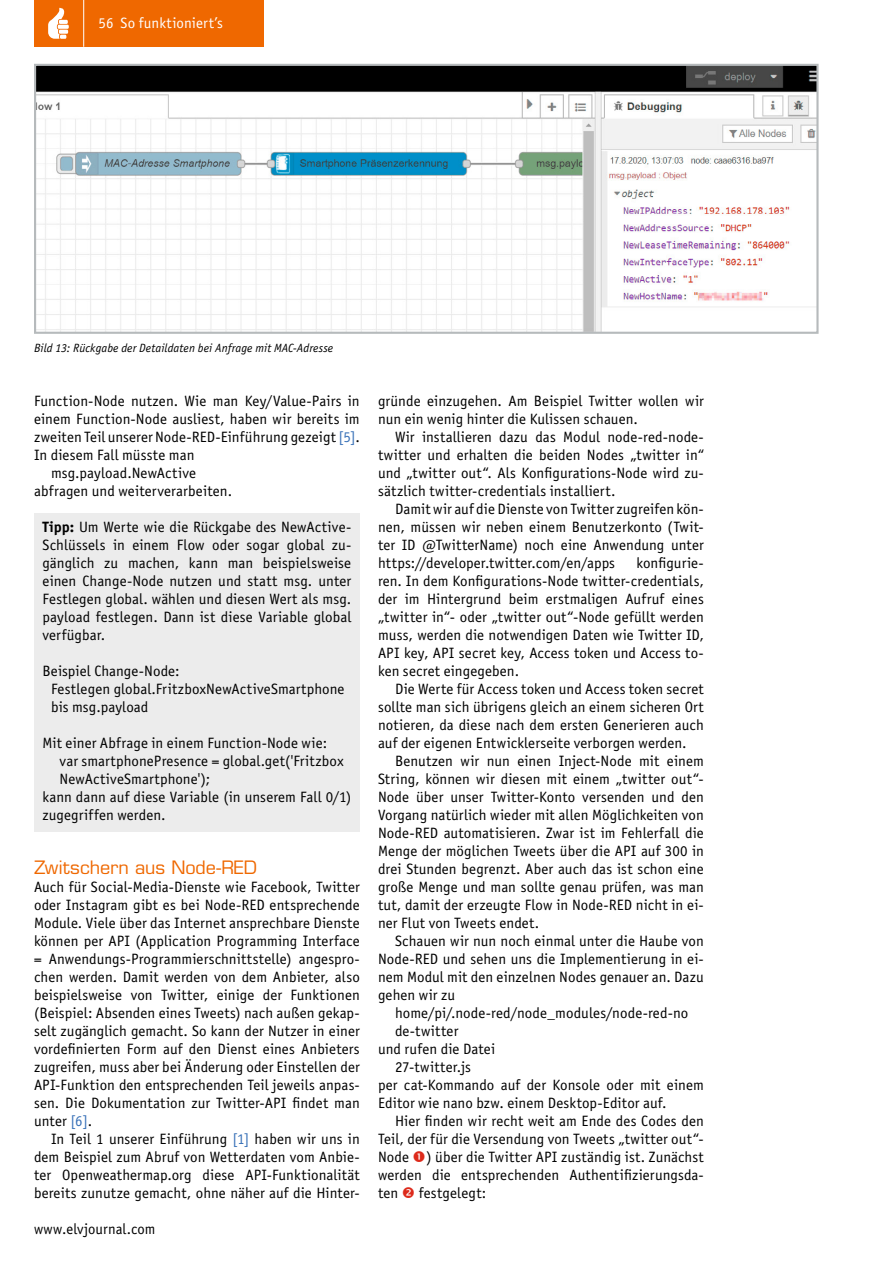
<style>
.page{position:relative;width:893px;height:1263px;background:#fff}
.page>*{position:absolute;margin:0;border:0;box-sizing:border-box;transform-origin:0 0}
.Subhead_5{font:18px "Eurostile LT Std";color:#ef6800}
.Fließtext_Neue_Zeile{font:15px/18px "Officina Sans Book ITC";letter-spacing:.005em;color:#000;text-align:justify}
.Fließtext_Neuer_Absa{font:15px/18px "Officina Sans Book ITC";letter-spacing:.005em;color:#000;text-align:justify}
.t1{font:15px "Officina Sans Book ITC";color:#fff}
.Bildunterschrift{font:italic 12px "Officina Sans Book ITC";letter-spacing:.01em;color:#000}
.s1{color:#3a72b8}
.s2{font-family:"Officina Sans Bold ITC"}
</style>
<div class="page">
<div style="left:34px;top:0;width:230px;height:47px;background:#ef6800"></div>
<hr style="left:83px;top:0;width:1px;height:47px;background:#fff">
<svg style="left:48px;top:7px;width:21px;height:32px"></svg>
<div style="left:34px;top:513px;width:326px;height:319px;background:#ececec"></div>
<img style="left:37px;top:67px;width:779px;height:264px">
<div style="left:34px;top:64px;width:785px;height:270px;border:2px solid #b6babc"></div>
<p class="t1" style="left:99px;top:13px;width:126px">56 So funktioniert’s</p>
<p class="Bildunterschrift" style="left:34px;top:340px;width:301px">Bild 13: Rückgabe der Detaildaten bei Anfrage mit MAC-Adresse</p>
<p class="Fließtext_Neue_Zeile" style="left:34px;top:391px;width:327px">Function-Node nutzen. Wie man Key/Value-Pairs in einem Function-Node ausliest, haben wir bereits im zweiten Teil unserer Node-RED-Einführung gezeigt <span class="s1">[5]</span>.<br>In diesem Fall müsste man</p>
<p class="Fließtext_Neue_Zeile" style="left:51px;top:463px;width:147px">msg.payload.NewActive</p>
<p class="Fließtext_Neuer_Absa" style="left:34px;top:481px;width:200px">abfragen und weiterverarbeiten.</p>
<p class="Fließtext_Neuer_Absa" style="left:43px;top:517px;width:310px"><span class="s2">Tipp:</span> Um Werte wie die Rückgabe des NewActive-Schlüssels in einem Flow oder sogar global zu&shy;gänglich zu machen, kann man beispielsweise einen Change-Node nutzen und statt msg. unter Festlegen global. wählen und diesen Wert als msg. payload festlegen. Dann ist diese Variable global verfügbar.</p>
<p class="Fließtext_Neuer_Absa" style="left:43px;top:661px;width:139px">Beispiel Change-Node:</p>
<p class="Fließtext_Neue_Zeile" style="left:51px;top:679px;width:295px">Festlegen global.FritzboxNewActiveSmartphone</p>
<p class="Fließtext_Neue_Zeile" style="left:51px;top:697px;width:99px">bis msg.payload</p>
<p class="Fließtext_Neuer_Absa" style="left:43px;top:733px;width:286px">Mit einer Abfrage in einem Function-Node wie:</p>
<p class="Fließtext_Neue_Zeile" style="left:60px;top:751px;width:286px">var smartphonePresence = global.get('Fritzbox</p>
<p class="Fließtext_Neue_Zeile" style="left:60px;top:769px;width:152px">NewActiveSmartphone');</p>
<p class="Fließtext_Neuer_Absa" style="left:43px;top:787px;width:310px">kann dann auf diese Variable (in unserem Fall 0/1) zugegriffen werden.</p>
<p class="Subhead_5" style="left:34px;top:856px;width:224px">Zwitschern aus Node-RED</p>
<p class="Fließtext_Neuer_Absa" style="left:34px;top:877px;width:327px">Auch für Social-Media-Dienste wie Facebook, Twitter oder Instagram gibt es bei Node-RED entsprechende Module. Viele über das Internet ansprechbare Dienste können per API (Application Programming Interface = Anwendungs-Programmierschnittstelle) angespro&shy;chen werden. Damit werden von dem Anbieter, also beispielsweise von Twitter, einige der Funktionen (Beispiel: Absenden eines Tweets) nach außen gekap&shy;selt zugänglich gemacht. So kann der Nutzer in einer vordefinierten Form auf den Dienst eines Anbieters zugreifen, muss aber bei Änderung oder Einstellen der API-Funktion den entsprechenden Teil jeweils anpas&shy;sen. Die Dokumentation zur Twitter-API findet man unter <span class="s1">[6]</span>.</p>
<p class="Fließtext_Neue_Zeile" style="left:34px;top:1129px;width:327px;text-indent:17px">In Teil 1 unserer Einführung <span class="s1">[1]</span> haben wir uns in dem Beispiel zum Abruf von Wetterdaten vom Anbie&shy;ter Openweathermap.org diese API-Funktionalität bereits zunutze gemacht, ohne näher auf die Hinter-</p>
<p class="Fließtext_Neuer_Absa" style="left:34px;top:1219px;width:123px">www.elvjournal.com</p>
<p class="Fließtext_Neue_Zeile" style="left:378px;top:391px;width:327px">gründe einzugehen. Am Beispiel Twitter wollen wir nun ein wenig hinter die Kulissen schauen.</p>
<p class="Fließtext_Neue_Zeile" style="left:378px;top:427px;width:327px;text-indent:17px">Wir installieren dazu das Modul node-red-node&shy;twitter und erhalten die beiden Nodes „twitter in“ und „twitter out“. Als Konfigurations-Node wird zu&shy;sätzlich twitter-credentials installiert.</p>
<p class="Fließtext_Neue_Zeile" style="left:378px;top:499px;width:327px;text-indent:17px">Damit wir auf die Dienste von Twitter zugreifen kön&shy;nen, müssen wir neben einem Benutzerkonto (Twit&shy;ter ID @TwitterName) noch eine Anwendung unter https://developer.twitter.com/en/apps</p>
<p class="Fließtext_Neue_Zeile" style="left:378px;top:553px;width:327px;text-indent:258px">konfigurie&shy;ren. In dem Konfigurations-Node twitter-credentials, der im Hintergrund beim erstmaligen Aufruf eines „twitter in“- oder „twitter out“-Node gefüllt werden muss, werden die notwendigen Daten wie Twitter ID, API key, API secret key, Access token und Access to&shy;ken secret eingegeben.</p>
<p class="Fließtext_Neue_Zeile" style="left:378px;top:679px;width:327px;text-indent:17px">Die Werte für Access token und Access token secret sollte man sich übrigens gleich an einem sicheren Ort notieren, da diese nach dem ersten Generieren auch auf der eigenen Entwicklerseite verborgen werden.</p>
<p class="Fließtext_Neue_Zeile" style="left:378px;top:751px;width:327px;text-indent:17px">Benutzen wir nun einen Inject-Node mit einem String, können wir diesen mit einem „twitter out“- Node über unser Twitter-Konto versenden und den Vorgang natürlich wieder mit allen Möglichkeiten von Node-RED automatisieren. Zwar ist im Fehlerfall die Menge der möglichen Tweets über die API auf 300 in drei Stunden begrenzt. Aber auch das ist schon eine große Menge und man sollte genau prüfen, was man tut, damit der erzeugte Flow in Node-RED nicht in ei&shy;ner Flut von Tweets endet.</p>
<p class="Fließtext_Neue_Zeile" style="left:378px;top:931px;width:327px;text-indent:17px">Schauen wir nun noch einmal unter die Haube von Node-RED und sehen uns die Implementierung in ei&shy;nem Modul mit den einzelnen Nodes genauer an. Dazu gehen wir zu</p>
<p class="Fließtext_Neue_Zeile" style="left:395px;top:1003px;width:295px">home/pi/.node-red/node_modules/node-red-no</p>
<p class="Fließtext_Neue_Zeile" style="left:395px;top:1021px;width:65px">de-twitter</p>
<p class="Fließtext_Neuer_Absa" style="left:378px;top:1039px;width:119px">und rufen die Datei</p>
<p class="Fließtext_Neue_Zeile" style="left:395px;top:1057px;width:78px">27-twitter.js</p>
<p class="Fließtext_Neuer_Absa" style="left:378px;top:1075px;width:327px">per cat-Kommando auf der Konsole oder mit einem<br>Editor wie nano bzw. einem Desktop-Editor auf.</p>
<p class="Fließtext_Neue_Zeile" style="left:378px;top:1111px;width:327px;text-indent:17px">Hier finden wir recht weit am Ende des Codes den Teil, der für die Versendung von Tweets „twitter out“- Node ) über die Twitter API zuständig ist. Zunächst werden die entsprechenden Authentifizierungsda&shy;ten</p>
<p class="Fließtext_Neue_Zeile" style="left:419px;top:1183px;width:69px">festgelegt:</p>
</div>
